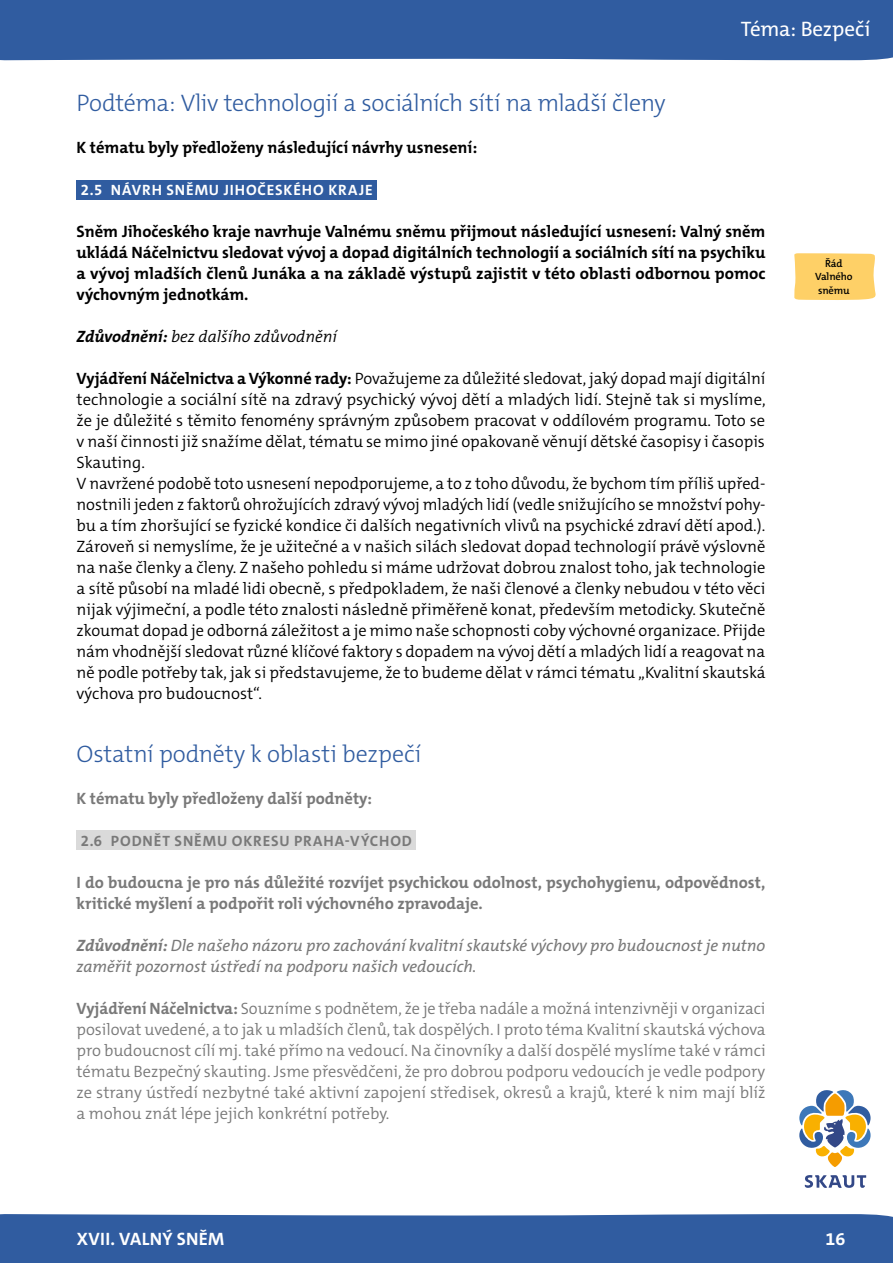
<style>
.page{position:relative;width:893px;height:1263px;background:#fff}
.page>*{position:absolute;margin:0;border:0;box-sizing:border-box;transform-origin:0 0}
.t1{font:300 24px "The Mix C5";letter-spacing:-.015em;color:#305ca0}
.t2{font:21px "The Mix C5";letter-spacing:-.005em;color:#fff}
.t3{font:700 18px "The Mix C5";letter-spacing:.015em;color:#fff}
.t4{font:300 16.5px/21px "The Mix C5";color:#000}
.t5{font:300 16.5px/21px "The Mix C5";color:#797979;text-align:justify}
.t6{font:700 16.5px/21px "The Mix C5";color:#000;text-align:justify}
.t7{font:700 16.5px/21px "The Mix C5";color:#797979}
.t8{font:italic 16.5px/21px "The Mix C5";color:#797979}
.t9{font:italic 300 16.5px "The Mix C5";color:#000}
.t10{font:700 15px "The Mix C5";letter-spacing:.06em;color:#797979}
.t11{font:700 15px "The Mix C5";letter-spacing:.06em;color:#fff}
.t12{font:600 10.5px/13.5px "The Mix C5";letter-spacing:-.01em;color:#000;text-align:center}
.s1{font-weight:700}
</style>
<div class="page">
<div style="left:0;top:1214px;width:893px;height:49px;background:#305ca0"></div>
<div style="left:0;top:0;width:893px;height:61px;background:#305ca0"></div>
<svg style="left:805px;top:1175px;width:61px;height:13px"></svg>
<svg style="left:799px;top:1090px;width:71px;height:77px"></svg>
<svg style="left:794px;top:253px;width:82px;height:47px;background:#fed26e"></svg>
<div style="left:77px;top:180px;width:300px;height:19px;background:#305ca0"></div>
<div style="left:77px;top:830px;width:339px;height:20px;background:#dadada"></div>
<p class="t2" style="left:741px;top:15px;width:131px">Téma: Bezpečí</p>
<p class="t1" style="left:77px;top:88px;width:591px">Podtéma: Vliv technologií a sociálních sítí na mladší členy</p>
<p class="t6" style="left:77px;top:137px;width:402px">K tématu byly předloženy následující návrhy usnesení:</p>
<p class="t11" style="left:81px;top:181px;width:293px">2.5 NÁVRH SNĚMU JIHOČESKÉHO KRAJE</p>
<p class="t6" style="left:77px;top:221px;width:691px">Sněm Jihočeského kraje navrhuje Valnému sněmu přijmout následující usnesení: Valný sněm ukládá Náčelnictvu sledovat vývoj a dopad digitálních technologií a sociálních sítí na psychiku a vývoj mladších členů Junáka a na základě výstupů zajistit v této oblasti odbornou pomoc výchovným jednotkám.</p>
<p class="t9" style="left:77px;top:326px;width:262px"><span class="s1">Zdůvodnění:</span> bez dalšího zdůvodnění</p>
<p class="t4" style="left:77px;top:368px;width:691px"><span class="s1">Vyjádření Náčelnictva a Výkonné rady:</span> Považujeme za důležité sledovat, jaký dopad mají digitální technologie a sociální sítě na zdravý psychický vývoj dětí a mladých lidí. Stejně tak si myslíme, že je důležité s těmito fenomény správným způsobem pracovat v oddílovém programu. Toto se v naší činnosti již snažíme dělat, tématu se mimo jiné opakovaně věnují dětské časopisy i časopis Skauting.<br>V navržené podobě toto usnesení nepodporujeme, a to z toho důvodu, že bychom tím příliš upřed‑ nostnili jeden z faktorů ohrožujících zdravý vývoj mladých lidí (vedle snižujícího se množství pohy‑ bu a tím zhoršující se fyzické kondice či dalších negativních vlivů na psychické zdraví dětí apod.).<br>Zároveň si nemyslíme, že je užitečné a v našich silách sledovat dopad technologií právě výslovně na naše členky a členy. Z našeho pohledu si máme udržovat dobrou znalost toho, jak technologie a sítě působí na mladé lidi obecně, s předpokladem, že naši členové a členky nebudou v této věci nijak výjimeční, a podle této znalosti následně přiměřeně konat, především metodicky. Skutečně zkoumat dopad je odborná záležitost a je mimo naše schopnosti coby výchovné organizace. Přijde nám vhodnější sledovat různé klíčové faktory s dopadem na vývoj dětí a mladých lidí a reagovat na ně podle potřeby tak, jak si představujeme, že to budeme dělat v rámci tématu „Kvalitní skautská výchova pro budoucnost“.</p>
<p class="t1" style="left:77px;top:738px;width:347px">Ostatní podněty k oblasti bezpečí</p>
<p class="t7" style="left:77px;top:788px;width:297px">K tématu byly předloženy další podněty:</p>
<p class="t10" style="left:81px;top:831px;width:333px">2.6 PODNĚT SNĚMU OKRESU PRAHA ‑VÝCHOD</p>
<p class="t7" style="left:77px;top:872px;width:690px">I do budoucna je pro nás důležité rozvíjet psychickou odolnost, psychohygienu, odpovědnost, kritické myšlení a podpořit roli výchovného zpravodaje.</p>
<p class="t8" style="left:77px;top:935px;width:690px"><span class="s1">Zdůvodnění:</span> Dle našeho názoru pro zachování kvalitní skautské výchovy pro budoucnost je nutno zaměřit pozornost ústředí na podporu našich vedoucích.</p>
<p class="t5" style="left:77px;top:998px;width:691px"><span class="s1">Vyjádření Náčelnictva:</span> Souzníme s podnětem, že je třeba nadále a možná intenzivněji v organizaci posilovat uvedené, a to jak u mladších členů, tak dospělých. I proto téma Kvalitní skautská výchova pro budoucnost cílí mj. také přímo na vedoucí. Na činovníky a další dospělé myslíme také v rámci tématu Bezpečný skauting. Jsme přesvědčeni, že pro dobrou podporu vedoucích je vedle podpory ze strany ústředí nezbytné také aktivní zapojení středisek, okresů a krajů, které k nim mají blíž a mohou znát lépe jejich konkrétní potřeby.</p>
<p class="t3" style="left:77px;top:1227px;width:149px">XVII. VALNÝ SNĚM</p>
<p class="t12" style="left:815px;top:257px;width:39px">Řád<br>Valného sněmu</p>
<p class="t3" style="left:825px;top:1227px;width:21px">16</p>
</div>
